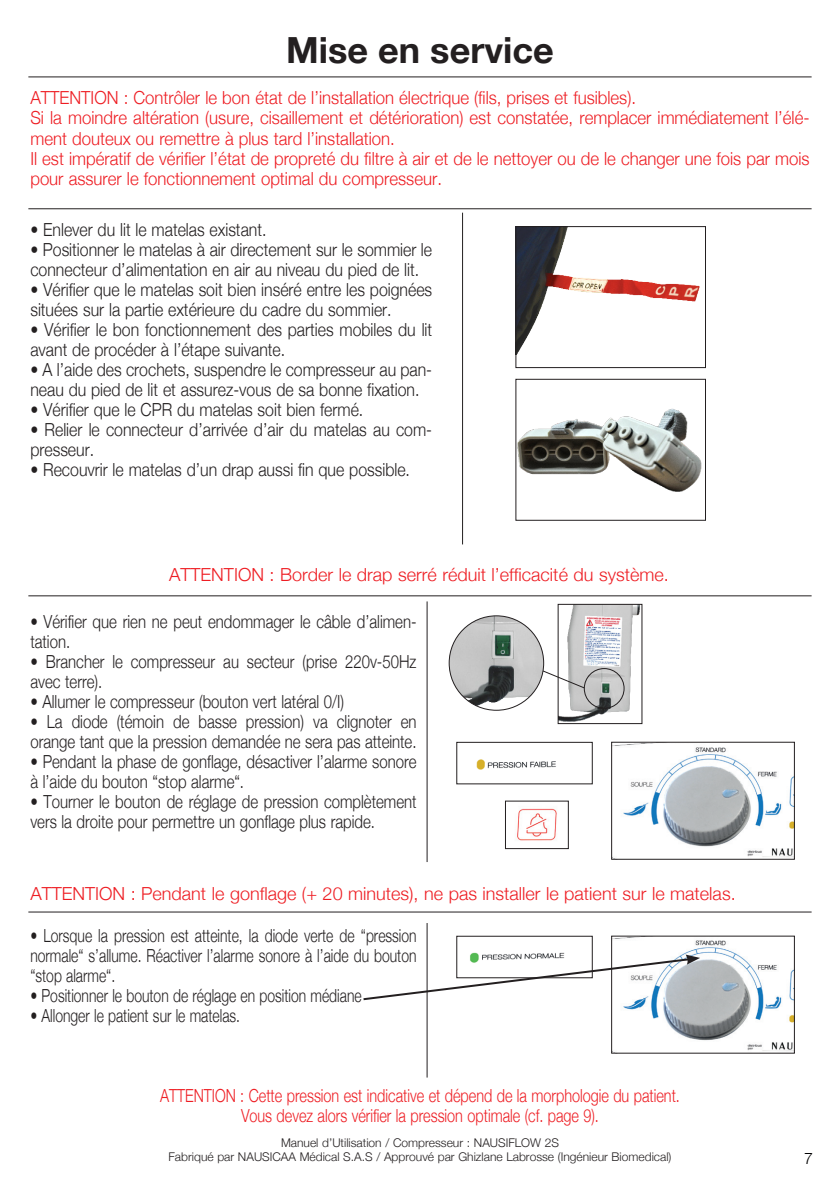
<style>
.page{position:relative;width:840px;height:1191px;background:#fff}
.page>*{position:absolute;margin:0;border:0;box-sizing:border-box;transform-origin:0 0}
.t1{font:700 36px "Helvetica Neue";color:#231f20}
.Normal_e{font:300 18px/20px "Helvetica Neue";color:#231f20;scale:.88 1}
.Normal_e-2{font:300 18px/20px "Helvetica Neue";color:#231f20;scale:.83 1}
.Normal_e-3{font:300 18px/20px "Helvetica Neue";color:#ee1d23;scale:.93 1}
.Normal_e-4{font:300 18px/20px "Helvetica Neue";color:#231f20;text-align:justify;scale:.77 1}
.Normal_e-5{font:300 18px "Helvetica Neue";color:#ee1d23}
.Normal_e-6{font:300 18px "Helvetica Neue";color:#ee1d23;scale:.8 1}
.t2{font:300 16px "Helvetica Neue";color:#000001}
.Normal_e-7{font:300 12px "Helvetica Neue";color:#231f20}
</style>
<div class="page">
<img style="left:517px;top:228px;width:183px;height:126px">
<div style="left:515px;top:226px;width:190px;height:142px;border:1px solid #231f20"></div>
<img style="left:517px;top:408px;width:185px;height:84px">
<img style="left:559px;top:606px;width:81px;height:116px">
<div style="left:557px;top:604px;width:85px;height:120px;border:1px solid #231f20"></div>
<div style="left:583px;top:668px;width:41px;height:40px;border:1px solid #231f20;border-radius:50%"></div>
<svg style="left:535px;top:652px;width:50px;height:37px"></svg>
<img style="left:449px;top:616px;width:94px;height:94px;border-radius:47px">
<img style="left:517px;top:808px;width:40px;height:33px">
<div style="left:505px;top:800px;width:63px;height:49px;border:1px solid #231f20"></div>
<img style="left:476px;top:759px;width:80px;height:11px">
<div style="left:456px;top:742px;width:136px;height:42px;border:1px solid #231f20"></div>
<hr style="left:462px;top:213px;width:1px;height:331px;background:#231f20">
<hr style="left:28px;top:208px;width:783px;height:1px;background:#231f20">
<hr style="left:28px;top:595px;width:783px;height:1px;background:#231f20">
<hr style="left:426px;top:601px;width:1px;height:261px;background:#231f20">
<hr style="left:28px;top:911px;width:783px;height:1px;background:#231f20">
<hr style="left:426px;top:923px;width:1px;height:154px;background:#231f20">
<img style="left:613px;top:937px;width:179px;height:114px">
<img style="left:471px;top:952px;width:94px;height:2px">
<div style="left:456px;top:935px;width:136px;height:43px;border:1px solid #231f20"></div>
<img style="left:613px;top:744px;width:179px;height:113px">
<div style="left:611px;top:742px;width:183px;height:117px;border:1px solid #231f20"></div>
<hr style="left:28px;top:77px;width:783px;height:1px;background:#231f20">
<svg style="left:363px;top:954px;width:336px;height:47px"></svg>
<p class="t1" style="left:286px;top:28px;width:269px">Mise en service</p>
<p class="Normal_e-3" style="left:30px;top:87px;width:652px">ATTENTION : Contrôler le bon état de l’installation électrique (fils, prises et fusibles).</p>
<p class="Normal_e-3" style="left:30px;top:107px;width:838px">Si la moindre altération (usure, cisaillement et détérioration) est constatée, remplacer immédiatement l’élé&shy;ment douteux ou remettre à plus tard l’installation.</p>
<p class="Normal_e-3" style="left:30px;top:147px;width:838px">Il est impératif de vérifier l’état de propreté du filtre à air et de le nettoyer ou de le changer une fois par mois pour assurer le fonctionnement optimal du compresseur.</p>
<p class="Normal_e" style="left:30px;top:219px;width:270px">• Enlever du lit le matelas existant.</p>
<p class="Normal_e" style="left:30px;top:239px;width:458px">• Positionner le matelas à air directement sur le sommier le connecteur d’alimentation en air au niveau du pied de lit.</p>
<p class="Normal_e" style="left:30px;top:279px;width:458px">• Vérifier que le matelas soit bien inséré entre les poignées situées sur la partie extérieure du cadre du sommier.</p>
<p class="Normal_e" style="left:30px;top:319px;width:458px">• Vérifier le bon fonctionnement des parties mobiles du lit avant de procéder à l’étape suivante.</p>
<p class="Normal_e" style="left:30px;top:359px;width:458px">• A l’aide des crochets, suspendre le compresseur au pan&shy;neau du pied de lit et assurez-vous de sa bonne fixation.</p>
<p class="Normal_e" style="left:30px;top:399px;width:379px">• Vérifier que le CPR du matelas soit bien fermé.</p>
<p class="Normal_e" style="left:30px;top:419px;width:458px">• Relier le connecteur d’arrivée d’air du matelas au com&shy;presseur.</p>
<p class="Normal_e" style="left:30px;top:459px;width:432px">• Recouvrir le matelas d’un drap aussi fin que possible.</p>
<p class="Normal_e-5" style="left:169px;top:560px;width:501px">ATTENTION : Border le drap serré réduit l’efficacité du système.</p>
<p class="Normal_e-2" style="left:30px;top:610px;width:466px">• Vérifier que rien ne peut endommager le câble d’alimen&shy;tation.</p>
<p class="Normal_e-2" style="left:30px;top:650px;width:466px">• Brancher le compresseur au secteur (prise 220v-50Hz avec terre).</p>
<p class="Normal_e-2" style="left:30px;top:690px;width:379px">• Allumer le compresseur (bouton vert latéral 0/I)</p>
<p class="Normal_e-2" style="left:30px;top:710px;width:466px">• La diode (témoin de basse pression) va clignoter en orange tant que la pression demandée ne sera pas atteinte.</p>
<p class="Normal_e-2" style="left:30px;top:750px;width:466px">• Pendant la phase de gonflage, désactiver l’alarme sonore à l’aide du bouton “stop alarme“.</p>
<p class="Normal_e-2" style="left:30px;top:790px;width:466px">• Tourner le bouton de réglage de pression complètement vers la droite pour permettre un gonflage plus rapide.</p>
<p class="Normal_e-5" style="left:30px;top:879px;width:706px">ATTENTION : Pendant le gonflage (+ 20 minutes), ne pas installer le patient sur le matelas.</p>
<p class="Normal_e-4" style="left:30px;top:924px;width:503px">• Lorsque la pression est atteinte, la diode verte de “pression normale“ s’allume. Réactiver l’alarme sonore à l’aide du bouton “stop alarme“.</p>
<p class="Normal_e-4" style="left:30px;top:984px;width:431px">• Positionner le bouton de réglage en position médiane</p>
<p class="Normal_e-4" style="left:30px;top:1004px;width:274px">• Allonger le patient sur le matelas.</p>
<p class="Normal_e-6" style="left:160px;top:1080px;width:651px">ATTENTION : Cette pression est indicative et dépend de la morphologie du patient.</p>
<p class="Normal_e-6" style="left:241px;top:1100px;width:448px">Vous devez alors vérifier la pression optimale (cf. page 9).</p>
<p class="Normal_e-7" style="left:281px;top:1132px;width:279px">Manuel d’Utilisation / Compresseur : NAUSIFLOW 2S</p>
<p class="Normal_e-7" style="left:168px;top:1147px;width:504px">Fabriqué par NAUSICAA Médical S.A.S / Approuvé par Ghizlane Labrosse (Ingénieur Biomedical)</p>
<p class="t2" style="left:803px;top:1145px;width:10px">7</p>
</div>
